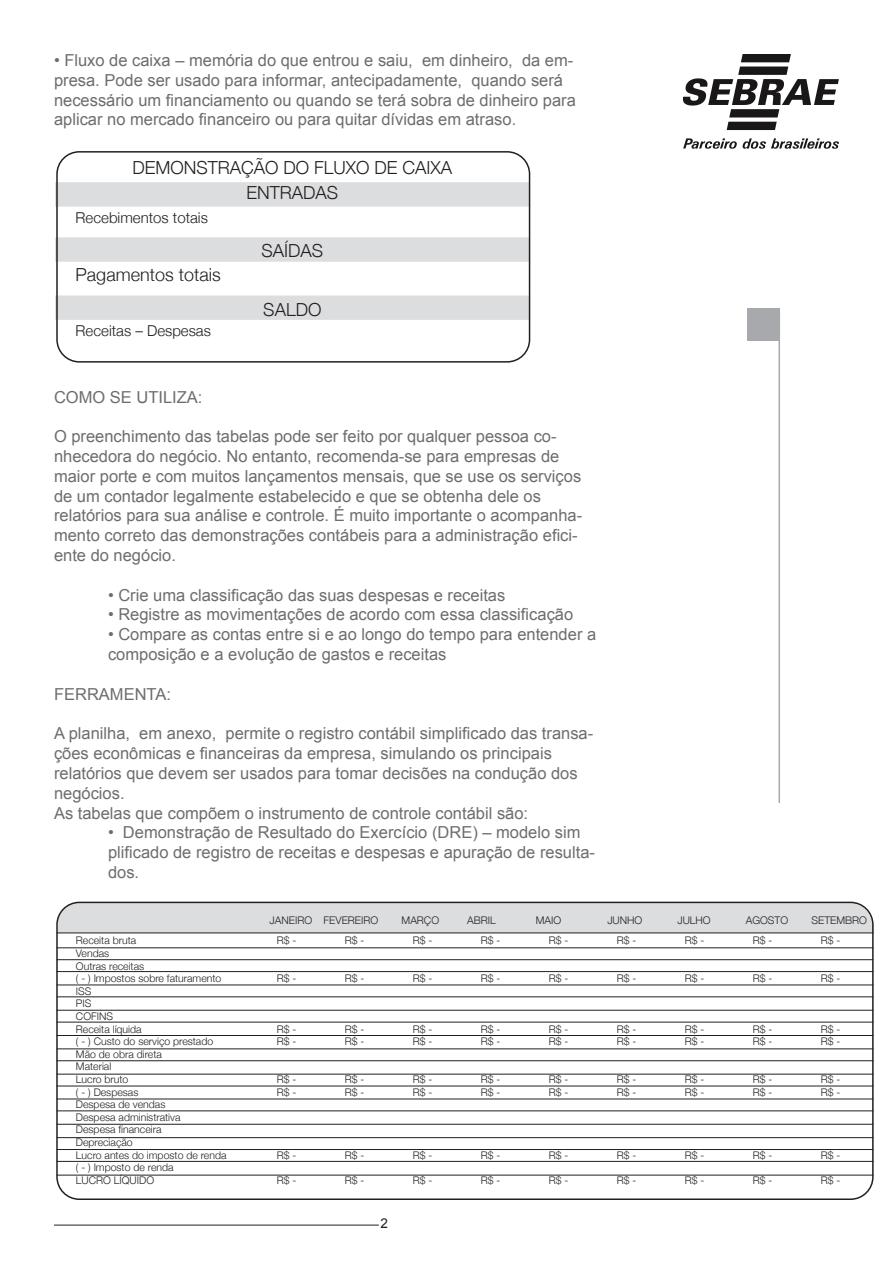
<style>
.page{position:relative;width:893px;height:1263px;background:#fff}
.page>*{position:absolute;margin:0;border:0;box-sizing:border-box;transform-origin:0 0}
.t1{font:300 18px/24.8px "Helvetica Neue";color:#231f20;text-align:center}
.t2{font:16.5px/19.8px "Arial";color:#6c6d70}
.t3{font:300 15px "Helvetica Neue";color:#231f20}
.t4{font:13.5px "Arial";color:#231f20}
.t5{font:300 10.5px/12.6px "Helvetica Neue";color:#231f20}
</style>
<div class="page">
<hr style="left:778px;top:309px;width:2px;height:900px;background:#a8a9ad">
<div style="left:748px;top:308px;width:32px;height:33px;background:#a8a9ad"></div>
<hr style="left:54px;top:1225px;width:325px;height:1px;background:#231f20">
<svg style="left:683px;top:138px;width:156px;height:11px"></svg>
<svg style="left:683px;top:54px;width:156px;height:76px"></svg>
<div style="left:708px;top:804px;width:131px;height:405px;background:#fff"></div>
<svg style="left:56px;top:151px;width:475px;height:211px"></svg>
<svg style="left:56px;top:901px;width:818px;height:298px"></svg>
<svg style="left:56px;top:902px;width:818px;height:32px;background:#cfd0d2"></svg>
<svg style="left:56px;top:947px;width:818px;height:1px"></svg>
<svg style="left:56px;top:959px;width:818px;height:1px"></svg>
<svg style="left:56px;top:971px;width:818px;height:1px"></svg>
<svg style="left:56px;top:985px;width:818px;height:1px"></svg>
<svg style="left:56px;top:996px;width:818px;height:1px"></svg>
<svg style="left:56px;top:1010px;width:818px;height:1px"></svg>
<svg style="left:56px;top:1022px;width:818px;height:1px"></svg>
<svg style="left:56px;top:1035px;width:818px;height:1px"></svg>
<svg style="left:56px;top:1048px;width:818px;height:1px"></svg>
<svg style="left:56px;top:1060px;width:818px;height:1px"></svg>
<svg style="left:56px;top:1074px;width:818px;height:1px"></svg>
<svg style="left:56px;top:1086px;width:818px;height:1px"></svg>
<svg style="left:56px;top:1099px;width:818px;height:1px"></svg>
<svg style="left:56px;top:1110px;width:818px;height:1px"></svg>
<svg style="left:56px;top:1124px;width:818px;height:1px"></svg>
<svg style="left:56px;top:1137px;width:818px;height:1px"></svg>
<svg style="left:56px;top:1149px;width:818px;height:1px"></svg>
<svg style="left:56px;top:1161px;width:818px;height:1px"></svg>
<svg style="left:56px;top:1175px;width:818px;height:1px"></svg>
<p class="t2" style="left:54px;top:50px;width:523px">• Fluxo de caixa – memória do que entrou e saiu, em dinheiro, da em&shy;presa. Pode ser usado para informar, antecipadamente, quando será necessário um financiamento ou quando se terá sobra de dinheiro para aplicar no mercado financeiro ou para quitar dívidas em atraso.</p>
<p class="t1" style="left:132px;top:155px;width:321px">DEMONSTRAÇÃO DO FLUXO DE CAIXA<br>ENTRADAS</p>
<p class="t3" style="left:76px;top:208px;width:134px">Recebimentos totais</p>
<p class="t1" style="left:76px;top:262px;width:147px">Pagamentos totais</p>
<p class="t3" style="left:76px;top:322px;width:137px">Receitas – Despesas</p>
<p class="t1" style="left:261px;top:238px;width:63px">SAÍDAS</p>
<p class="t1" style="left:263px;top:297px;width:60px">SALDO</p>
<p class="t2" style="left:54px;top:387px;width:150px">COMO SE UTILIZA:</p>
<p class="t2" style="left:54px;top:427px;width:530px">O preenchimento das tabelas pode ser feito por qualquer pessoa co&shy;nhecedora do negócio. No entanto, recomenda-se para empresas de maior porte e com muitos lançamentos mensais, que se use os serviços de um contador legalmente estabelecido e que se obtenha dele os relatórios para sua análise e controle. É muito importante o acompanha&shy;mento correto das demonstrações contábeis para a administração efici&shy;ente do negócio.</p>
<p class="t2" style="left:108px;top:585px;width:399px">• Crie uma classificação das suas despesas e receitas</p>
<p class="t2" style="left:108px;top:605px;width:467px">• Registre as movimentações de acordo com essa classificação</p>
<p class="t2" style="left:108px;top:625px;width:490px">• Compare as contas entre si e ao longo do tempo para entender a composição e a evolução de gastos e receitas</p>
<p class="t2" style="left:54px;top:684px;width:119px">FERRAMENTA:</p>
<p class="t2" style="left:54px;top:724px;width:541px">A planilha, em anexo, permite o registro contábil simplificado das transa&shy;ções econômicas e financeiras da empresa, simulando os principais relatórios que devem ser usados para tomar decisões na condução dos negócios.</p>
<p class="t2" style="left:54px;top:803px;width:476px">As tabelas que compõem o instrumento de controle contábil são:</p>
<p class="t2" style="left:108px;top:823px;width:488px">• Demonstração de Resultado do Exercício (DRE) – modelo sim plificado de registro de receitas e despesas e apuração de resulta&shy;dos.</p>
<p class="t5" style="left:270px;top:914px;width:110px">JANEIRO FEVEREIRO</p>
<p class="t5" style="left:402px;top:914px;width:39px">MARÇO</p>
<p class="t5" style="left:467px;top:914px;width:30px">ABRIL</p>
<p class="t5" style="left:536px;top:914px;width:27px">MAIO</p>
<p class="t5" style="left:607px;top:914px;width:37px">JUNHO</p>
<p class="t5" style="left:677px;top:914px;width:35px">JULHO</p>
<p class="t5" style="left:746px;top:914px;width:44px">AGOSTO</p>
<p class="t5" style="left:811px;top:914px;width:57px">SETEMBRO</p>
<p class="t5" style="left:76px;top:934px;width:152px">Receita bruta<br>Vendas<br>Outras receitas<br>( - ) Impostos sobre faturamento<br>ISS<br>PIS<br>COFINS<br>Receita líquida<br>( - ) Custo do serviço prestado<br>Mão de obra direta<br>Material<br>Lucro bruto<br>( - ) Despesas<br>Despesa de vendas<br>Despesa administrativa<br>Despesa financeira<br>Depreciação<br>Lucro antes do imposto de renda ( - ) Imposto de renda<br>LUCRO LÍQUIDO</p>
<p class="t5" style="left:277px;top:934px;width:21px">R$ -</p>
<p class="t5" style="left:277px;top:972px;width:21px">R$ -</p>
<p class="t5" style="left:277px;top:1022px;width:21px">R$ -<br>R$ -</p>
<p class="t5" style="left:277px;top:1073px;width:21px">R$ -<br>R$ -</p>
<p class="t5" style="left:277px;top:1148px;width:21px">R$ -</p>
<p class="t5" style="left:277px;top:1173px;width:21px">R$ -</p>
<p class="t5" style="left:345px;top:934px;width:21px">R$ -</p>
<p class="t5" style="left:345px;top:972px;width:21px">R$ -</p>
<p class="t5" style="left:345px;top:1022px;width:21px">R$ -<br>R$ -</p>
<p class="t5" style="left:345px;top:1073px;width:21px">R$ -<br>R$ -</p>
<p class="t5" style="left:345px;top:1148px;width:21px">R$ -</p>
<p class="t5" style="left:345px;top:1173px;width:21px">R$ -</p>
<p class="t4" style="left:380px;top:1216px;width:9px">2</p>
<p class="t5" style="left:413px;top:934px;width:21px">R$ -</p>
<p class="t5" style="left:413px;top:972px;width:21px">R$ -</p>
<p class="t5" style="left:413px;top:1022px;width:21px">R$ -<br>R$ -</p>
<p class="t5" style="left:413px;top:1073px;width:21px">R$ -<br>R$ -</p>
<p class="t5" style="left:413px;top:1148px;width:21px">R$ -</p>
<p class="t5" style="left:413px;top:1173px;width:21px">R$ -</p>
<p class="t5" style="left:481px;top:934px;width:21px">R$ -</p>
<p class="t5" style="left:481px;top:972px;width:21px">R$ -</p>
<p class="t5" style="left:481px;top:1022px;width:21px">R$ -<br>R$ -</p>
<p class="t5" style="left:481px;top:1073px;width:21px">R$ -<br>R$ -</p>
<p class="t5" style="left:481px;top:1148px;width:21px">R$ -</p>
<p class="t5" style="left:481px;top:1173px;width:21px">R$ -</p>
<p class="t5" style="left:549px;top:934px;width:21px">R$ -</p>
<p class="t5" style="left:549px;top:972px;width:21px">R$ -</p>
<p class="t5" style="left:549px;top:1022px;width:21px">R$ -<br>R$ -</p>
<p class="t5" style="left:549px;top:1073px;width:21px">R$ -<br>R$ -</p>
<p class="t5" style="left:549px;top:1148px;width:21px">R$ -</p>
<p class="t5" style="left:549px;top:1173px;width:21px">R$ -</p>
<p class="t5" style="left:617px;top:934px;width:21px">R$ -</p>
<p class="t5" style="left:617px;top:972px;width:21px">R$ -</p>
<p class="t5" style="left:617px;top:1022px;width:21px">R$ -<br>R$ -</p>
<p class="t5" style="left:617px;top:1073px;width:21px">R$ -<br>R$ -</p>
<p class="t5" style="left:617px;top:1148px;width:21px">R$ -</p>
<p class="t5" style="left:617px;top:1173px;width:21px">R$ -</p>
<p class="t5" style="left:685px;top:934px;width:21px">R$ -</p>
<p class="t5" style="left:685px;top:972px;width:21px">R$ -</p>
<p class="t5" style="left:685px;top:1022px;width:21px">R$ -<br>R$ -</p>
<p class="t5" style="left:685px;top:1073px;width:21px">R$ -<br>R$ -</p>
<p class="t5" style="left:685px;top:1148px;width:21px">R$ -</p>
<p class="t5" style="left:685px;top:1173px;width:21px">R$ -</p>
<p class="t5" style="left:753px;top:934px;width:21px">R$ -</p>
<p class="t5" style="left:753px;top:972px;width:21px">R$ -</p>
<p class="t5" style="left:753px;top:1022px;width:21px">R$ -<br>R$ -</p>
<p class="t5" style="left:753px;top:1073px;width:21px">R$ -<br>R$ -</p>
<p class="t5" style="left:753px;top:1148px;width:21px">R$ -</p>
<p class="t5" style="left:753px;top:1173px;width:21px">R$ -</p>
<p class="t5" style="left:821px;top:934px;width:21px">R$ -</p>
<p class="t5" style="left:821px;top:972px;width:21px">R$ -</p>
<p class="t5" style="left:821px;top:1022px;width:21px">R$ -<br>R$ -</p>
<p class="t5" style="left:821px;top:1073px;width:21px">R$ -<br>R$ -</p>
<p class="t5" style="left:821px;top:1148px;width:21px">R$ -</p>
<p class="t5" style="left:821px;top:1173px;width:21px">R$ -</p>
</div>
